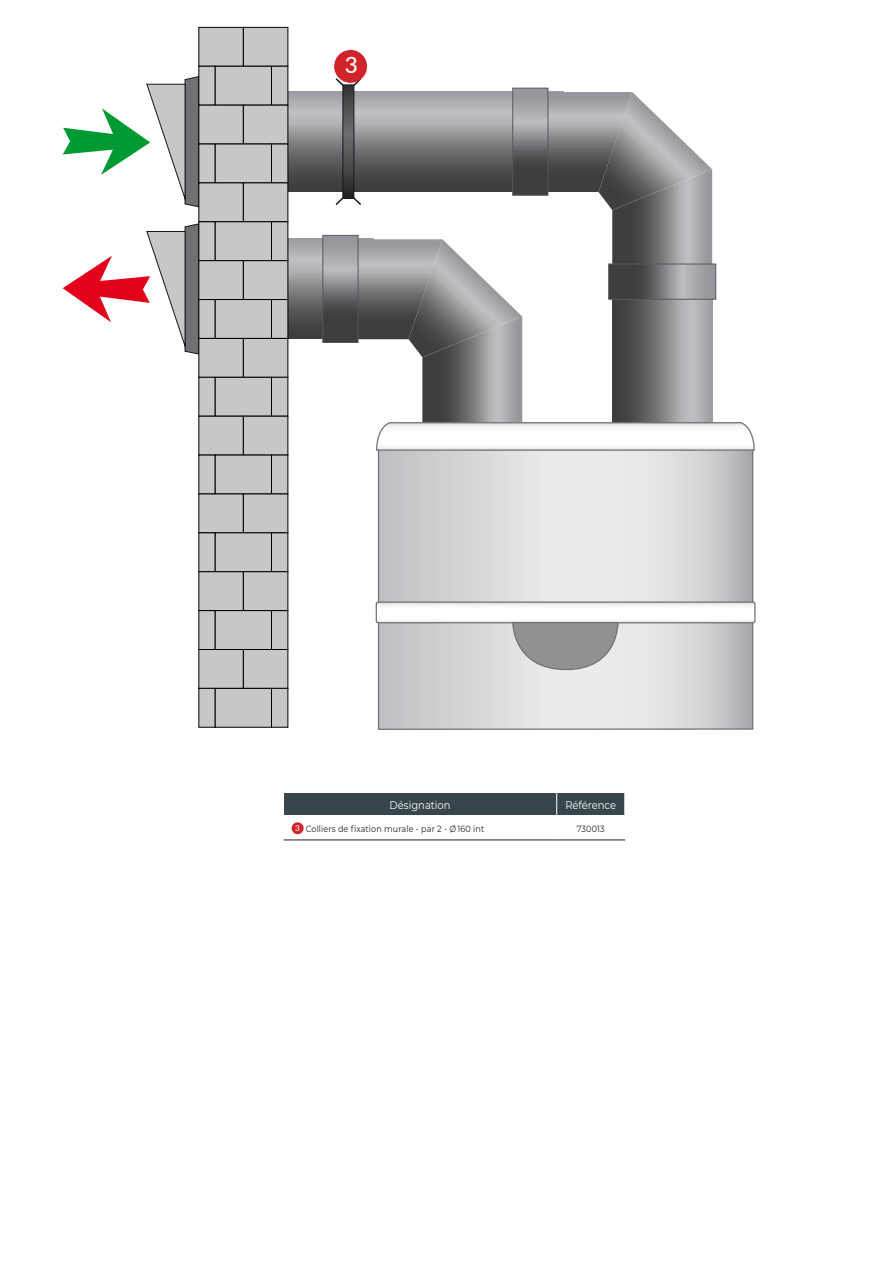
<style>
.page{position:relative;width:893px;height:1263px;background:#fff}
.page>*{position:absolute;margin:0;border:0;box-sizing:border-box;transform-origin:0 0}
.t1{font:500 22.5px "Lato";color:#fff}
.t2{font:11.1px "Montserrat";color:#fff;scale:.9 1}
.t3{font:9px "Montserrat";letter-spacing:.01em;color:#231f20;scale:.9 1}
.t4{font:500 8.1px "Lato";color:#fff}
</style>
<div class="page">
<svg style="left:289px;top:92px;width:33px;height:100px"></svg>
<svg style="left:289px;top:239px;width:33px;height:100px"></svg>
<svg style="left:377px;top:451px;width:377px;height:279px"></svg>
<svg style="left:322px;top:78px;width:433px;height:373px"></svg>
<svg style="left:375px;top:601px;width:381px;height:70px"></svg>
<svg style="left:63px;top:27px;width:226px;height:701px"></svg>
<div style="left:271px;top:688px;width:17px;height:39px;background:#c8c6c8"></div>
<div style="left:271px;top:688px;width:17px;height:40px;border:1px solid #000"></div>
<div style="left:334px;top:50px;width:33px;height:33px;background:#d1232a;border-radius:50%"></div>
<div style="left:284px;top:793px;width:273px;height:22px;background:#38454d"></div>
<div style="left:557px;top:793px;width:68px;height:22px;background:#38454d"></div>
<svg style="left:556px;top:793px;width:1px;height:47px"></svg>
<svg style="left:624px;top:793px;width:1px;height:47px"></svg>
<hr style="left:284px;top:840px;width:273px;height:1px;background:#231f20">
<hr style="left:557px;top:840px;width:68px;height:1px;background:#231f20">
<div style="left:292px;top:822px;width:12px;height:12px;background:#d1232a;border-radius:50%"></div>
<p class="t1" style="left:345px;top:49px;width:15px">3</p>
<p class="t2" style="left:390px;top:798px;width:69px">Désignation</p>
<p class="t2" style="left:565px;top:798px;width:58px">Référence</p>
<p class="t4" style="left:295px;top:822px;width:6px">3</p>
<p class="t3" style="left:306px;top:823px;width:200px">Colliers de fixation murale - par 2 - Ø 160 int</p>
<p class="t3" style="left:577px;top:822px;width:32px">730013</p>
</div>
